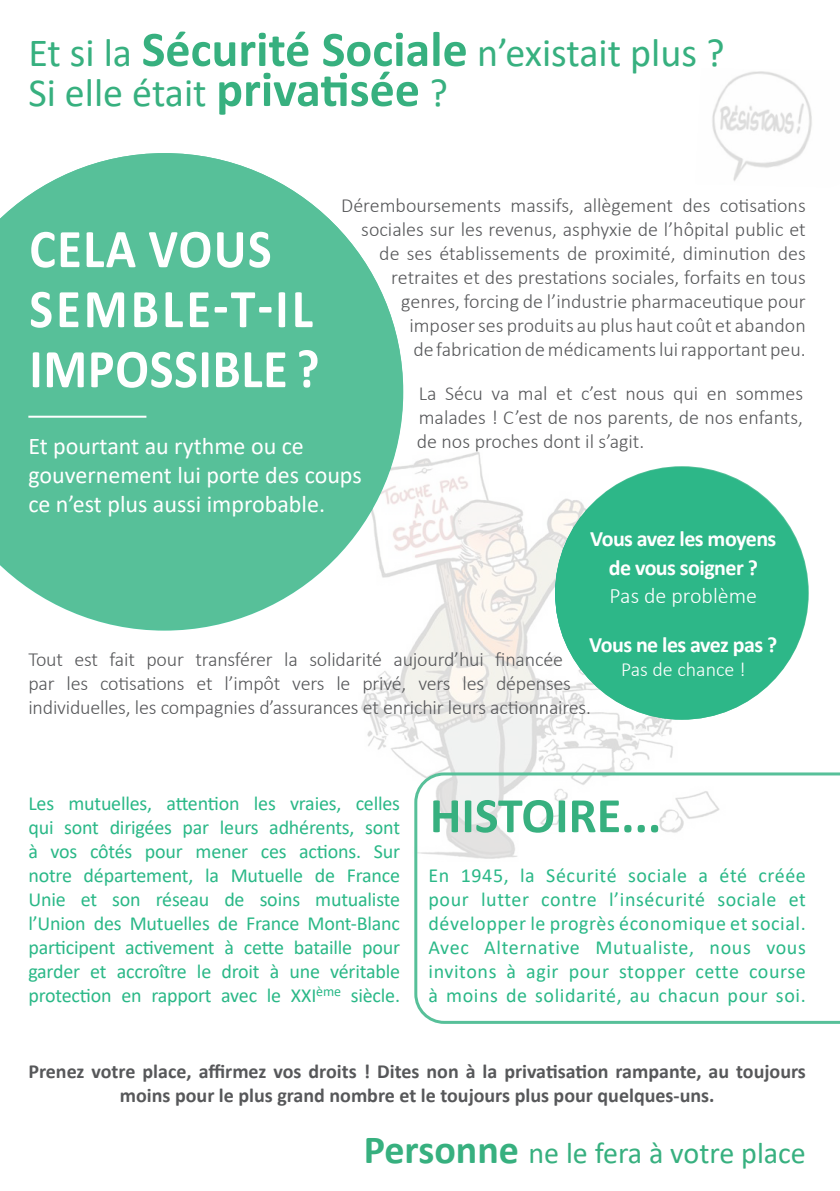
<style>
.page{position:relative;width:840px;height:1191px;background:#fff}
.page>*{position:absolute;margin:0;border:0;box-sizing:border-box;transform-origin:0 0}
.t1{font:700 55px "Calibri";letter-spacing:.03em;color:#fff;scale:.91 1}
.t2{font:700 55px "Calibri";letter-spacing:.065em;color:#fff;scale:.91 1}
.t3{font:700 50px "Calibri";color:#37b07f}
.t4{font:40px "Calibri";color:#37b07f}
.t5{font:30px "Calibri";color:#37b07f}
.t6{font:24px/28.8px "Calibri";color:#fff}
.t7{font:700 22px "Calibri";letter-spacing:-.025em;color:#fff}
.t8{font:300 22px "Calibri";color:#fff}
.t9{font:300 20px/24px "Calibri";color:#57585a;text-align:right}
.t10{font:20px/24px "Calibri";letter-spacing:.03em;color:#2ab887;text-align:justify}
.t11{font:700 20px/24px "Calibri";color:#57585a;text-align:center}
.t12{font:300 20px "Calibri";color:#fff}
.s1{font-weight:700;font-size:50px}
.s2{font-weight:700;font-size:40px}
</style>
<div class="page">
<img style="left:361px;top:452px;width:448px;height:320px">
<div style="left:555px;top:467px;width:252px;height:252px;background:#2db788;border-radius:50%"></div>
<img style="left:712px;top:71px;width:100px;height:110px">
<svg style="left:0;top:153px;width:403px;height:476px;fill:#57c099"></svg>
<svg style="left:414px;top:772px;width:425px;height:251px"></svg>
<hr style="left:28px;top:416px;width:118px;height:2px;background:#fff">
<p class="t4" style="left:28px;top:25px;width:697px">Et si la <span class="s1">Sécurité Sociale</span> n’existait plus ?</p>
<p class="t4" style="left:28px;top:65px;width:421px">Si elle était <span class="s1">privatisée</span> ?</p>
<p class="t9" style="left:341px;top:193px;width:466px">Déremboursements massifs, allègement des cotisations sociales sur les revenus, asphyxie de l’hôpital public et de ses établissements de proximité, diminution des retraites et des prestations sociales, forfaits en tous genres, forcing de l’industrie pharmaceutique pour imposer ses produits au plus haut coût et abandon<br>de fabrication de médicaments lui rapportant peu.</p>
<p class="t9" style="left:416px;top:381px;width:388px;text-align:justify">La Sécu va mal et c’est nous qui en sommes malades ! C’est de nos parents, de nos enfants, de nos proches dont il s’agit.</p>
<p class="t1" style="left:29px;top:210px;width:267px">CELA VOUS</p>
<p class="t2" style="left:29px;top:270px;width:313px">SEMBLE-T-IL</p>
<p class="t1" style="left:29px;top:330px;width:320px">IMPOSSIBLE ?</p>
<p class="t6" style="left:28px;top:431px;width:335px">Et pourtant au rythme ou ce gouvernement lui porte des coups ce n’est plus aussi improbable.</p>
<p class="t7" style="left:590px;top:523px;width:187px">Vous avez les moyens</p>
<p class="t7" style="left:608px;top:552px;width:150px">de vous soigner ?</p>
<p class="t8" style="left:609px;top:582px;width:149px">Pas de problème</p>
<p class="t7" style="left:589px;top:629px;width:189px">Vous ne les avez pas ?</p>
<p class="t12" style="left:620px;top:657px;width:126px">Pas de chance !</p>
<p class="t9" style="left:28px;top:646px;width:564px;text-align:left">Tout est fait pour transférer la solidarité aujourd’hui financée par les cotisations et l’impôt vers le privé, vers les dépenses individuelles, les compagnies d’assurances et enrichir leurs actionnaires.</p>
<p class="t10" style="left:28px;top:790px;width:373px">Les mutuelles, attention les vraies, celles qui sont dirigées par leurs adhérents, sont à vos côtés pour mener ces actions. Sur notre département, la Mutuelle de France Unie et son réseau de soins mutualiste l’Union des Mutuelles de France Mont-Blanc participent activement à cette bataille pour garder et accroître le droit à une véritable protection en rapport avec le XXI<sup>ème</sup> siècle.</p>
<p class="t3" style="left:429px;top:780px;width:233px">HISTOIRE...</p>
<p class="t10" style="left:428px;top:862px;width:379px">En 1945, la Sécurité sociale a été créée pour lutter contre l’insécurité sociale et développer le progrès économique et social.</p>
<p class="t10" style="left:428px;top:934px;width:378px">Avec Alternative Mutualiste, nous vous invitons à agir pour stopper cette course à moins de solidarité, au chacun pour soi.</p>
<p class="t11" style="left:28px;top:1059px;width:778px">Prenez votre place, affirmez vos droits ! Dites non à la privatisation rampante, au toujours moins pour le plus grand nombre et le toujours plus pour quelques-uns.</p>
<p class="t5" style="left:363px;top:1131px;width:443px"><span class="s2">Personne</span> ne le fera à votre place</p>
</div>
